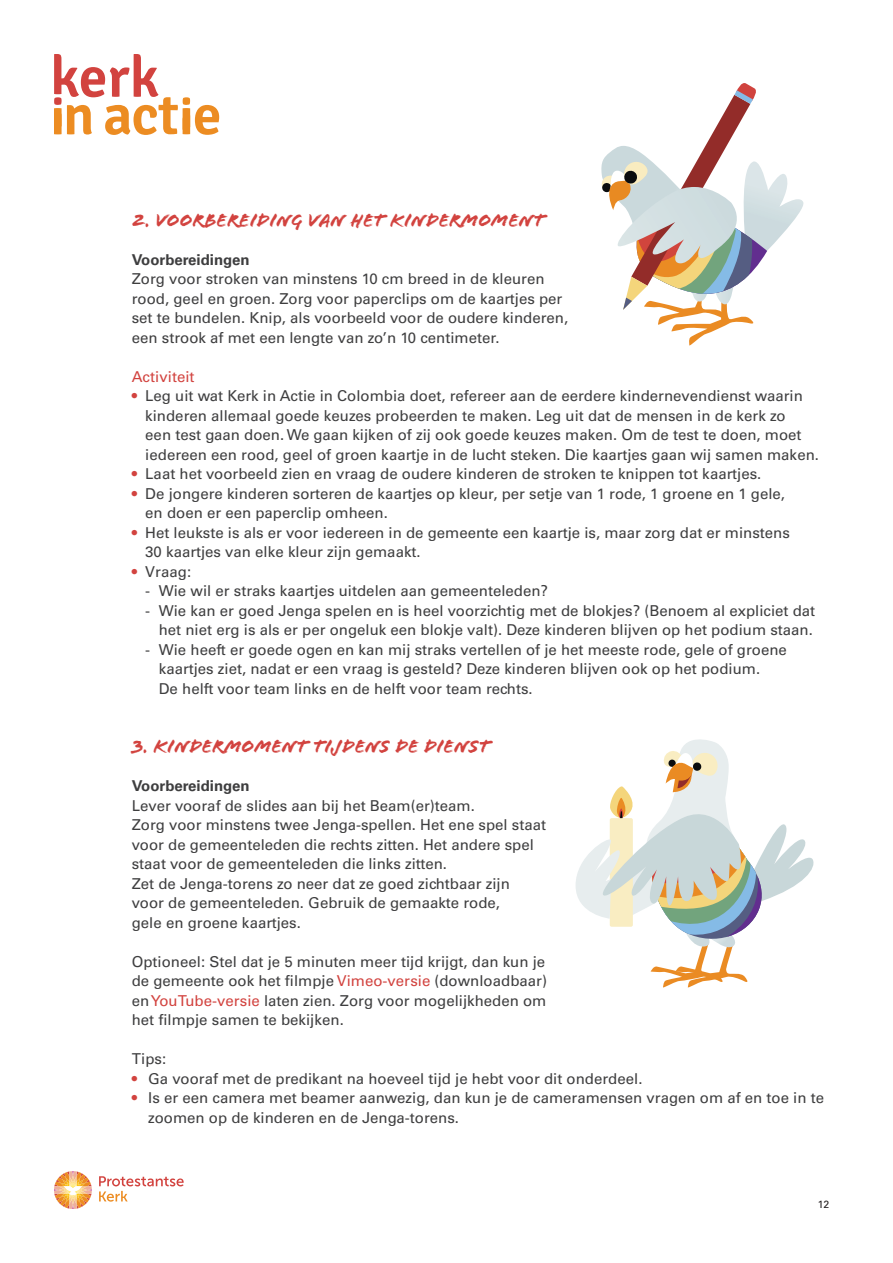
<style>
.page{position:relative;width:893px;height:1263px;background:#fff}
.page>*{position:absolute;margin:0;border:0;box-sizing:border-box;transform-origin:0 0}
.t1{font:19.5px "Flood Std";color:#d2433f}
.t2{font:15px/19.5px "Univers LT Std";color:#3e3e3f}
.t3{font:700 15px "Univers LT Std";color:#3e3e3f}
.t4{font:15px "Univers LT Std";color:#d2433f}
.t5{font:10.5px "Univers LT Std";color:#231f20}
.s1{color:#d2433f}
</style>
<div class="page">
<svg style="left:99px;top:1176px;width:85px;height:26px"></svg>
<svg style="left:54px;top:1171px;width:38px;height:38px"></svg>
<svg style="left:54px;top:54px;width:165px;height:81px"></svg>
<svg style="left:601px;top:83px;width:203px;height:263px"></svg>
<svg style="left:576px;top:739px;width:238px;height:248px"></svg>
<p class="t1" style="left:132px;top:209px;width:414px">2. VOORBEREIDING VAN HET KINDERMOMENT</p>
<p class="t3" style="left:132px;top:250px;width:119px">Voorbereidingen</p>
<p class="t2" style="left:132px;top:269px;width:438px">Zorg voor stroken van minstens 10 cm breed in de kleuren rood, geel en groen. Zorg voor paperclips om de kaartjes per set te bundelen. Knip, als voorbeeld voor de oudere kinderen, een strook af met een lengte van zo’n 10 centimeter.</p>
<p class="t4" style="left:132px;top:367px;width:64px">Activiteit</p>
<p class="t2" style="left:145px;top:386px;width:675px;text-indent:-14px"><span class="s1">•</span> Leg uit wat Kerk in Actie in Colombia doet, refereer aan de eerdere kindernevendienst waarin kinderen allemaal goede keuzes probeerden te maken. Leg uit dat de mensen in de kerk zo<br>een test gaan doen. We gaan kijken of zij ook goede keuzes maken. Om de test te doen, moet iedereen een rood, geel of groen kaartje in de lucht steken. Die kaartjes gaan wij samen maken.</p>
<p class="t2" style="left:132px;top:464px;width:631px"><span class="s1">•</span> Laat het voorbeeld zien en vraag de oudere kinderen de stroken te knippen tot kaartjes.</p>
<p class="t2" style="left:145px;top:484px;width:641px;text-indent:-14px"><span class="s1">•</span> De jongere kinderen sorteren de kaartjes op kleur, per setje van 1 rode, 1 groene en 1 gele, en doen er een paperclip omheen.</p>
<p class="t2" style="left:145px;top:523px;width:646px;text-indent:-14px"><span class="s1">•</span> Het leukste is als er voor iedereen in de gemeente een kaartje is, maar zorg dat er minstens<br>30 kaartjes van elke kleur zijn gemaakt.</p>
<p class="t2" style="left:132px;top:562px;width:61px"><span class="s1">•</span> Vraag:</p>
<p class="t2" style="left:145px;top:581px;width:404px">- Wie wil er straks kaartjes uitdelen aan gemeenteleden?</p>
<p class="t2" style="left:145px;top:601px;width:671px;text-align:right">- Wie kan er goed Jenga spelen en is heel voorzichtig met de blokjes? (Benoem al expliciet dat het niet erg is als er per ongeluk een blokje valt). Deze kinderen blijven op het podium staan.</p>
<p class="t2" style="left:159px;top:640px;width:630px;text-indent:-14px">- Wie heeft er goede ogen en kan mij straks vertellen of je het meeste rode, gele of groene kaartjes ziet, nadat er een vraag is gesteld? Deze kinderen blijven ook op het podium.<br>De helft voor team links en de helft voor team rechts.</p>
<p class="t1" style="left:132px;top:735px;width:360px">3. KINDERMOMENT TIJDENS DE DIENST</p>
<p class="t3" style="left:132px;top:777px;width:119px">Voorbereidingen</p>
<p class="t2" style="left:132px;top:796px;width:345px">Lever vooraf de slides aan bij het Beam(er)team.</p>
<p class="t2" style="left:132px;top:815px;width:416px">Zorg voor minstens twee Jenga-spellen. Het ene spel staat voor de gemeenteleden die rechts zitten. Het andere spel staat voor de gemeenteleden die links zitten.</p>
<p class="t2" style="left:132px;top:874px;width:380px">Zet de Jenga-torens zo neer dat ze goed zichtbaar zijn voor de gemeenteleden. Gebruik de gemaakte rode, gele en groene kaartjes.</p>
<p class="t2" style="left:132px;top:952px;width:417px;text-align:justify">Optioneel: Stel dat je 5 minuten meer tijd krijgt, dan kun je de gemeente ook het filmpje <span class="s1">Vimeo-versie</span> (downloadbaar) en <span class="s1">YouTube-versie</span> laten zien. Zorg voor mogelijkheden om het filmpje samen te bekijken.</p>
<p class="t2" style="left:132px;top:1049px;width:36px">Tips:</p>
<p class="t2" style="left:132px;top:1069px;width:512px"><span class="s1">•</span> Ga vooraf met de predikant na hoeveel tijd je hebt voor dit onderdeel.</p>
<p class="t2" style="left:148px;top:1088px;width:677px;text-indent:-16px"><span class="s1">•</span> Is er een camera met beamer aanwezig, dan kun je de cameramensen vragen om af en toe in te zoomen op de kinderen en de Jenga-torens.</p>
<p class="t5" style="left:818px;top:1198px;width:13px">12</p>
</div>
